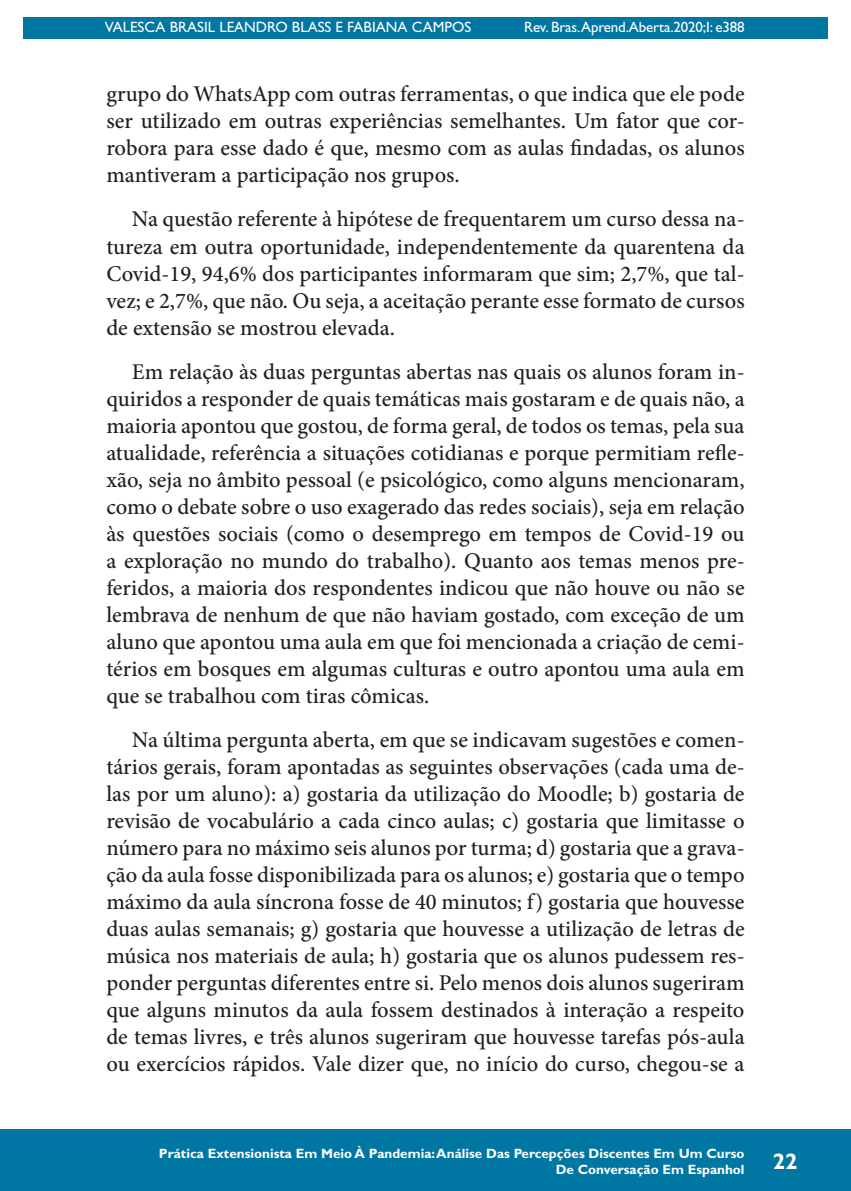
<style>
.page{position:relative;width:851px;height:1191px;background:#fff}
.page>*{position:absolute;margin:0;border:0;box-sizing:border-box;transform-origin:0 0}
.Texto_corrido{font:500 22.5px/27px "Minion Pro";color:#231f20;text-align:justify}
.t1{font:700 22.5px "Gill Sans Std";color:#fff}
.t2{font:15px "Gill Sans Std";color:#fff}
.t3{font:700 13.5px/16.2px "Gill Sans Std";color:#fff;text-align:right}
</style>
<div class="page">
<hr style="left:104px;top:0;width:1px;height:467px;background:#0076a3">
<div style="left:23px;top:17px;width:804px;height:21px;background:#0076a3"></div>
<div style="left:0;top:1129px;width:850px;height:62px;background:#0076a3"></div>
<p class="t2" style="left:105px;top:18px;width:368px">VALESCA BRASIL LEANDRO BLASS E FABIANA CAMPOS</p>
<p class="t2" style="left:524px;top:18px;width:222px">Rev. Bras.Aprend.Aberta.2020;I: e388</p>
<p class="Texto_corrido" style="left:106px;top:81px;width:639px">grupo do WhatsApp com outras ferramentas, o que indica que ele pode ser utilizado em outras experiências semelhantes. Um fator que cor&shy;robora para esse dado é que, mesmo com as aulas findadas, os alunos mantiveram a participação nos grupos.</p>
<p class="Texto_corrido" style="left:106px;top:206px;width:639px;text-indent:26px">Na questão referente à hipótese de frequentarem um curso dessa na&shy;tureza em outra oportunidade, independentemente da quarentena da Covid-19, 94,6% dos participantes informaram que sim; 2,7%, que tal&shy;vez; e 2,7%, que não. Ou seja, a aceitação perante esse formato de cursos de extensão se mostrou elevada.</p>
<p class="Texto_corrido" style="left:106px;top:358px;width:639px;text-indent:26px">Em relação às duas perguntas abertas nas quais os alunos foram in&shy;quiridos a responder de quais temáticas mais gostaram e de quais não, a maioria apontou que gostou, de forma geral, de todos os temas, pela sua atualidade, referência a situações cotidianas e porque permitiam refle&shy;xão, seja no âmbito pessoal (e psicológico, como alguns mencionaram, como o debate sobre o uso exagerado das redes sociais), seja em relação às questões sociais (como o desemprego em tempos de Covid-19 ou a exploração no mundo do trabalho). Quanto aos temas menos pre&shy;feridos, a maioria dos respondentes indicou que não houve ou não se lembrava de nenhum de que não haviam gostado, com exceção de um aluno que apontou uma aula em que foi mencionada a criação de cemi&shy;térios em bosques em algumas culturas e outro apontou uma aula em que se trabalhou com tiras cômicas.</p>
<p class="Texto_corrido" style="left:106px;top:726px;width:639px;text-indent:26px">Na última pergunta aberta, em que se indicavam sugestões e comen&shy;tários gerais, foram apontadas as seguintes observações (cada uma de&shy;las por um aluno): a) gostaria da utilização do Moodle; b) gostaria de revisão de vocabulário a cada cinco aulas; c) gostaria que limitasse o número para no máximo seis alunos por turma; d) gostaria que a grava&shy;ção da aula fosse disponibilizada para os alunos; e) gostaria que o tempo máximo da aula síncrona fosse de 40 minutos; f) gostaria que houvesse duas aulas semanais; g) gostaria que houvesse a utilização de letras de música nos materiais de aula; h) gostaria que os alunos pudessem res&shy;ponder perguntas diferentes entre si. Pelo menos dois alunos sugeriram que alguns minutos da aula fossem destinados à interação a respeito de temas livres, e três alunos sugeriram que houvesse tarefas pós-aula ou exercícios rápidos. Vale dizer que, no início do curso, chegou-se a</p>
<p class="t3" style="left:159px;top:1145px;width:587px">Prática Extensionista Em Meio À Pandemia: Análise Das Percepções Discentes Em Um Curso<br>De Conversação Em Espanhol</p>
<p class="t1" style="left:772px;top:1148px;width:26px">22</p>
</div>
